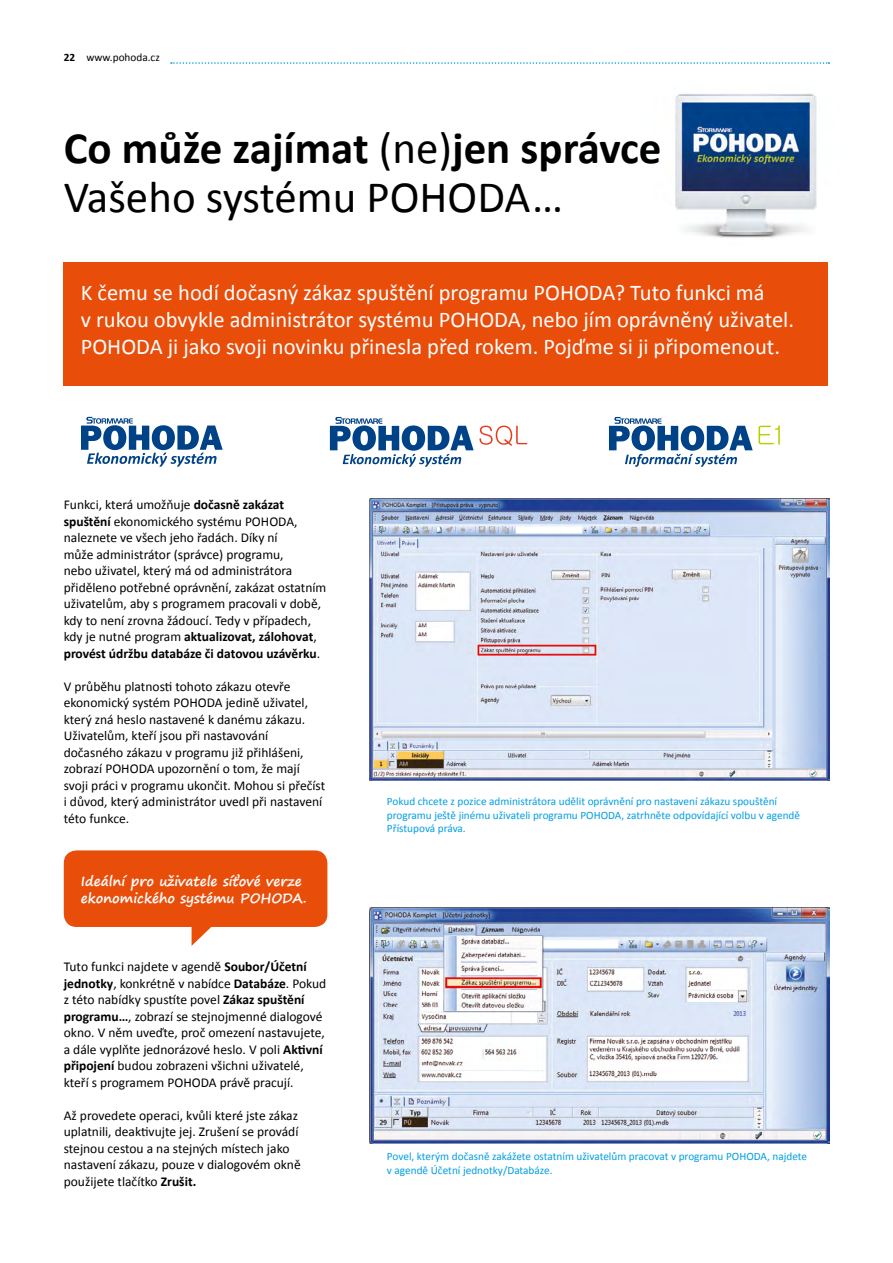
<style>
.page{position:relative;width:893px;height:1263px;background:#fff}
.page>*{position:absolute;margin:0;border:0;box-sizing:border-box;transform-origin:0 0}
.t1{font:45px/49.5px "Calibri";color:#000}
.t2{font:22.5px/27px "Calibri";color:#fff}
.t3{font:13.5px/16.5px "Calibri";color:#000}
.t4{font:700 13.5px/16.5px "Segoe Print";color:#fff}
.t5{font:11.25px/13.5px "Calibri";color:#009ee3}
.t6{font:11.25px "Calibri";color:#000}
.s1{font-weight:700}
</style>
<div class="page">
<svg style="left:171px;top:62px;width:658px;height:2px"></svg>
<img style="left:675px;top:93px;width:142px;height:145px">
<div style="left:64px;top:262px;width:764px;height:124px;background:#e94d0a"></div>
<div style="left:64px;top:850px;width:263px;height:77px;background:#e94d0a;border-radius:13px"></div>
<svg style="left:192px;top:927px;width:19px;height:19px"></svg>
<img style="left:370px;top:499px;width:459px;height:281px">
<img style="left:370px;top:907px;width:459px;height:236px">
<svg style="left:81px;top:417px;width:142px;height:50px"></svg>
<svg style="left:609px;top:417px;width:171px;height:50px"></svg>
<svg style="left:330px;top:417px;width:197px;height:50px"></svg>
<p class="t6" style="left:64px;top:50px;width:97px"><span class="s1">22</span> www.pohoda.cz</p>
<h1 class="t1" style="left:64px;top:121px;width:599px"><span class="s1">Co může zajímat</span> (ne)<span class="s1">jen správce<br></span>Vašeho systému POHODA…</h1>
<h2 class="t2" style="left:81px;top:278px;width:715px">K čemu se hodí dočasný zákaz spuštění programu POHODA? Tuto funkci má<br>v rukou obvykle administrátor systému POHODA, nebo jím oprávněný uživatel.<br>POHODA ji jako svoji novinku přinesla před rokem. Pojďme si ji připomenout.</h2>
<p class="t3" style="left:64px;top:496px;width:264px">Funkci, která umožňuje <span class="s1">dočasně zakázat spuštění</span> ekonomického systému POHODA, naleznete ve všech jeho řadách. Díky ní<br>může administrátor (správce) programu,<br>nebo uživatel, který má od administrátora přiděleno potřebné oprávnění, zakázat ostatním uživatelům, aby s programem pracovali v době, kdy to není zrovna žádoucí. Tedy v případech, kdy je nutné program <span class="s1">aktualizovat, zálohovat</span>, <span class="s1">provést údržbu databáze či datovou uzávěrku</span>.</p>
<p class="t3" style="left:64px;top:677px;width:263px">V průběhu platnosti tohoto zákazu otevře ekonomický systém POHODA jedině uživatel, který zná heslo nastavené k danému zákazu.<br>Uživatelům, kteří jsou při nastavování dočasného zákazu v programu již přihlášeni, zobrazí POHODA upozornění o tom, že mají svoji práci v programu ukončit. Mohou si přečíst i důvod, který administrátor uvedl při nastavení této funkce.</p>
<p class="t4" style="left:81px;top:873px;width:227px">Ideální pro uživatele síťové verze ekonomického systému POHODA.</p>
<p class="t3" style="left:64px;top:958px;width:264px">Tuto funkci najdete v agendě <span class="s1">Soubor/Účetní jednotky</span>, konkrétně v nabídce <span class="s1">Databáze</span>. Pokud z této nabídky spustíte povel <span class="s1">Zákaz spuštění programu…</span>, zobrazí se stejnojmenné dialogové okno. V něm uveďte, proč omezení nastavujete, a dále vyplňte jednorázové heslo. V poli <span class="s1">Aktivní připojení</span> budou zobrazeni všichni uživatelé, kteří s programem POHODA právě pracují.</p>
<p class="t3" style="left:64px;top:1106px;width:238px">Až provedete operaci, kvůli které jste zákaz uplatnili, deaktivujte jej. Zrušení se provádí stejnou cestou a na stejných místech jako nastavení zákazu, pouze v dialogovém okně použijete tlačítko <span class="s1">Zrušit.</span></p>
<p class="t5" style="left:387px;top:794px;width:415px">Pokud chcete z pozice administrátora udělit oprávnění pro nastavení zákazu spouštění programu ještě jinému uživateli programu POHODA, zatrhněte odpovídající volbu v agendě<br>Přístupová práva.</p>
<p class="t5" style="left:387px;top:1149px;width:422px">Povel, kterým dočasně zakážete ostatním uživatelům pracovat v programu POHODA, najdete v agendě Účetní jednotky/Databáze.</p>
</div>
